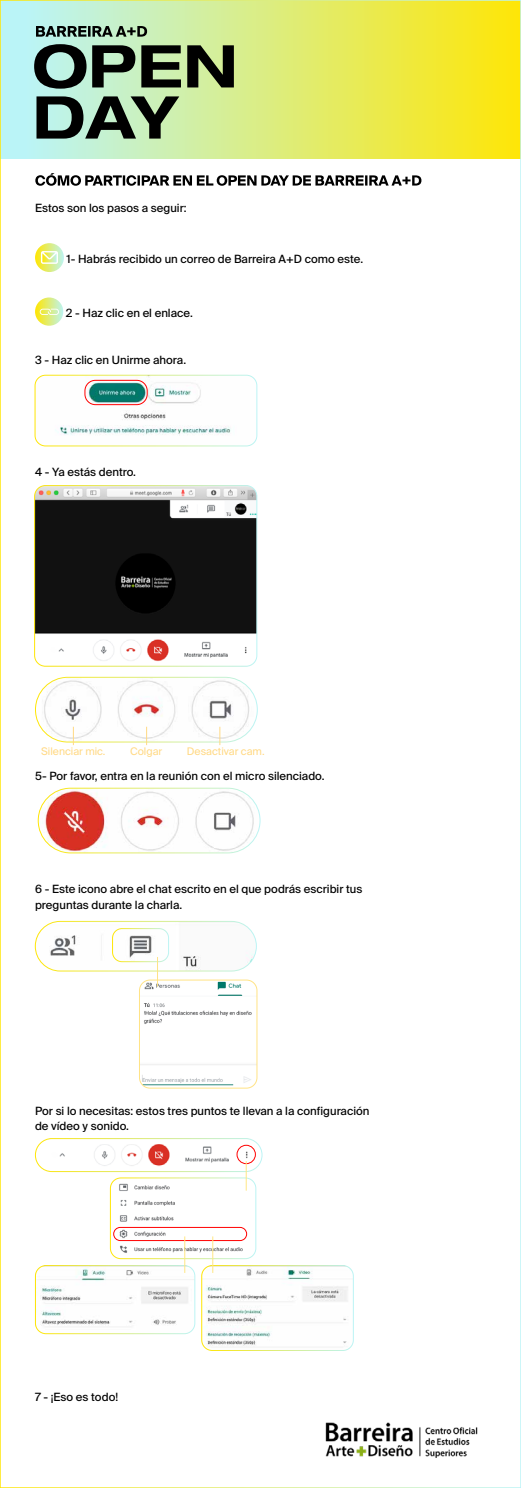
<style>
.page{position:relative;width:521px;height:1488px;background:#fff}
.page>*{position:absolute;margin:0;border:0;box-sizing:border-box;transform-origin:0 0}
.t1{font:700 expanded 58.98px/51.1px "Helvetica Neue LT Std";color:#000}
.t2{font:11.38px/15.4px "Suisse Intl";color:#000}
.t3{font:10.5px "Suisse Intl";color:#ffd984}
</style>
<div class="page">
<div style="left:0;top:0;width:521px;height:159px;background:linear-gradient(to right,#b7f5ff,#fee607)"></div>
<svg style="left:35px;top:173px;width:386px;height:13px"></svg>
<svg style="left:35px;top:243px;width:29px;height:29px"></svg>
<svg style="left:35px;top:297px;width:28px;height:29px"></svg>
<img style="left:35px;top:487px;width:222px;height:179px">
<div style="left:34px;top:485px;width:223px;height:181px;border:1px solid #fff;border-radius:11px"></div>
<svg style="left:36px;top:26px;width:111px;height:11px"></svg>
<img style="left:35px;top:375px;width:222px;height:71px">
<div style="left:35px;top:375px;width:222px;height:71px;border:1px solid #fff;border-radius:10px"></div>
<div style="left:84px;top:380px;width:64px;height:25px;border:1px solid #f00;border-radius:10px"></div>
<img style="left:42px;top:677px;width:215px;height:65px">
<div style="left:35px;top:677px;width:223px;height:65px;border:1px solid #fff;border-radius:32px"></div>
<svg style="left:73px;top:726px;width:1px;height:19px"></svg>
<svg style="left:146px;top:726px;width:1px;height:19px"></svg>
<svg style="left:219px;top:726px;width:1px;height:19px"></svg>
<img style="left:325px;top:1422px;width:153px;height:36px">
<img style="left:38px;top:788px;width:222px;height:65px;border-radius:32px">
<div style="left:38px;top:788px;width:222px;height:65px;border:1px solid #fff;border-radius:32px"></div>
<img style="left:35px;top:921px;width:221px;height:50px;border-radius:25px">
<div style="left:35px;top:921px;width:222px;height:50px;border:1px solid #fff;border-radius:25px"></div>
<div style="left:112px;top:928px;width:57px;height:34px;border:1px solid #fff;border-radius:9px"></div>
<img style="left:139px;top:981px;width:118px;height:107px">
<div style="left:139px;top:979px;width:118px;height:109px;border:1px solid #ffe385;border-radius:10px"></div>
<svg style="left:157px;top:957px;width:1px;height:29px"></svg>
<img style="left:35px;top:1138px;width:223px;height:33px">
<div style="left:35px;top:1138px;width:227px;height:34px;border:1px solid #fff;border-radius:16px"></div>
<div style="left:237px;top:1144px;width:19px;height:20px;border:1px solid #f00;border-radius:50%"></div>
<img style="left:110px;top:1179px;width:146px;height:79px">
<div style="left:110px;top:1177px;width:146px;height:82px;border:1px solid #fff;border-radius:10px"></div>
<svg style="left:246px;top:1161px;width:1px;height:29px"></svg>
<div style="left:113px;top:1227px;width:134px;height:14px;border:1px solid #f00;border-radius:7px"></div>
<img style="left:35px;top:1267px;width:160px;height:66px">
<div style="left:35px;top:1265px;width:160px;height:69px;border:1px solid #fff;border-radius:10px"></div>
<img style="left:202px;top:1267px;width:151px;height:83px">
<div style="left:201px;top:1265px;width:153px;height:85px;border:1px solid #fff;border-radius:10px"></div>
<hr style="left:184px;top:1236px;width:1px;height:37px;background:#ffe784">
<hr style="left:212px;top:1236px;width:1px;height:37px;background:#ffe784">
<h1 class="t1" style="left:32px;top:39px;width:207px">OPEN<br>DAY</h1>
<p class="t2" style="left:35px;top:200px;width:153px">Estos son los pasos a seguir:</p>
<p class="t2" style="left:67px;top:251px;width:298px">1- Habrás recibido un correo de Barreira A+D como este.</p>
<p class="t2" style="left:66px;top:306px;width:128px">2 - Haz clic en el enlace.</p>
<p class="t2" style="left:35px;top:352px;width:153px">3 - Haz clic en Unirme ahora.</p>
<p class="t2" style="left:35px;top:465px;width:102px">4 - Ya estás dentro.</p>
<p class="t3" style="left:41px;top:745px;width:66px">Silenciar mic.</p>
<p class="t3" style="left:130px;top:745px;width:34px">Colgar</p>
<p class="t3" style="left:187px;top:745px;width:79px">Desactivar cam.</p>
<p class="t2" style="left:35px;top:768px;width:291px">5- Por favor, entra en la reunión con el micro silenciado.</p>
<p class="t2" style="left:35px;top:881px;width:329px">6 - Este icono abre el chat escrito en el que podrás escribir tus preguntas durante la charla.</p>
<p class="t2" style="left:35px;top:1103px;width:336px">Por si lo necesitas: estos tres puntos te llevan a la configuración de vídeo y sonido.</p>
<p class="t2" style="left:35px;top:1389px;width:85px">7 - ¡Eso es todo!</p>
</div>
